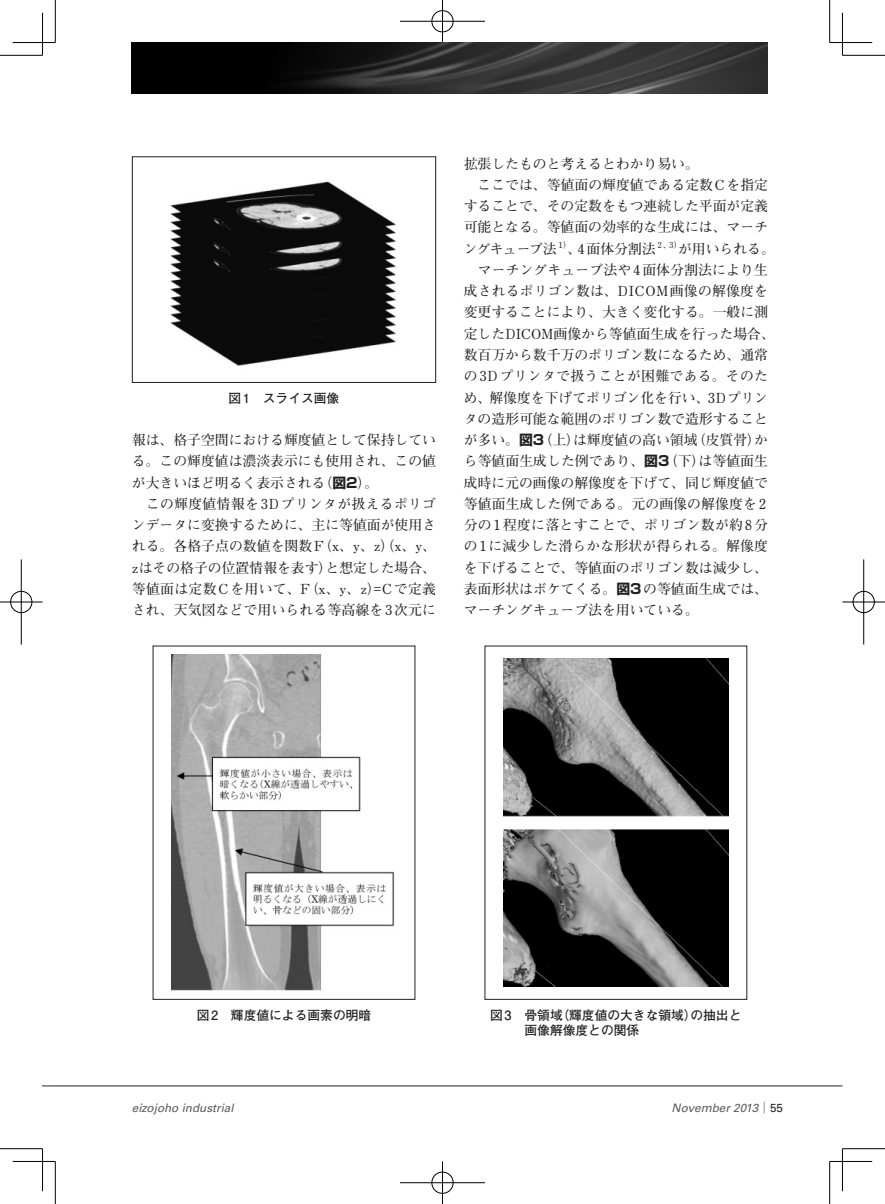
<style>
.page{position:relative;width:885px;height:1204px;background:#fff}
.page>*{position:absolute;margin:0;border:0;box-sizing:border-box;transform-origin:0 0}
.t1{font:13.8px/21.3px "Futo Min A101 Pro Bold 90 pv RKSJ H";color:#231f20}
.t2{font:12.75px/15.9px "Futo Go B101 Pro Bold 90 pv RKSJ H";color:#231f20}
.t3{font:italic 11.7px "Univers";color:#5b5b5b}
.s1{font-family:"Shin Go Pro Bold 90 pv RKSJ H"}
.s2{font-family:"Ryumin Medium 83 pv RKSJ H";font-style:normal;color:#231f20}
.s3{font-style:normal;color:#231f20}
</style>
<div class="page">
<svg style="left:43px;top:1085px;width:12px;height:1px"></svg>
<img style="left:132px;top:43px;width:635px;height:51px">
<hr style="left:55px;top:1085px;width:787px;height:1px;background:#231f20">
<img style="left:170px;top:181px;width:226px;height:185px">
<div style="left:132px;top:156px;width:304px;height:227px;border:1px solid #231f20"></div>
<img style="left:503px;top:658px;width:225px;height:328px">
<img style="left:171px;top:655px;width:224px;height:335px">
<hr style="left:0;top:55px;width:43px;height:1px;background:#000">
<hr style="left:842px;top:55px;width:42px;height:1px;background:#000">
<hr style="left:0;top:1148px;width:43px;height:1px;background:#000">
<hr style="left:842px;top:1148px;width:42px;height:1px;background:#000">
<hr style="left:55px;top:0;width:1px;height:43px;background:#000">
<hr style="left:55px;top:1161px;width:1px;height:42px;background:#000">
<hr style="left:829px;top:0;width:1px;height:43px;background:#000">
<hr style="left:829px;top:1161px;width:1px;height:42px;background:#000">
<hr style="left:13px;top:42px;width:42px;height:1px;background:#000">
<hr style="left:829px;top:42px;width:43px;height:1px;background:#000">
<hr style="left:13px;top:1161px;width:42px;height:1px;background:#000">
<hr style="left:829px;top:1161px;width:43px;height:1px;background:#000">
<hr style="left:42px;top:13px;width:1px;height:42px;background:#000">
<hr style="left:42px;top:1148px;width:1px;height:43px;background:#000">
<hr style="left:842px;top:13px;width:1px;height:42px;background:#000">
<hr style="left:842px;top:1148px;width:1px;height:43px;background:#000">
<div style="left:431px;top:10px;width:22px;height:22px;border:1px solid #fff;border-radius:50%"></div>
<div style="left:431px;top:11px;width:22px;height:21px;border:1px solid #000;border-radius:50%"></div>
<hr style="left:400px;top:21px;width:85px;height:1px;background:#000">
<hr style="left:442px;top:0;width:1px;height:43px;background:#000">
<div style="left:431px;top:1171px;width:22px;height:22px;border:1px solid #000;border-radius:50%"></div>
<hr style="left:400px;top:1182px;width:85px;height:1px;background:#000">
<hr style="left:442px;top:1161px;width:1px;height:42px;background:#000">
<div style="left:10px;top:590px;width:22px;height:23px;border:1px solid #fff;border-radius:50%"></div>
<div style="left:11px;top:591px;width:21px;height:21px;border:1px solid #000;border-radius:50%"></div>
<hr style="left:0;top:601px;width:43px;height:1px;background:#000">
<hr style="left:21px;top:559px;width:1px;height:85px;background:#000">
<div style="left:852px;top:590px;width:22px;height:23px;border:1px solid #fff;border-radius:50%"></div>
<div style="left:852px;top:591px;width:22px;height:21px;border:1px solid #000;border-radius:50%"></div>
<hr style="left:842px;top:601px;width:42px;height:1px;background:#000">
<hr style="left:863px;top:559px;width:1px;height:85px;background:#000">
<p class="t2" style="left:228px;top:391px;width:112px">図1　スライス画像</p>
<p class="t1" style="left:132px;top:431px;width:306px">報は、格子空間における輝度値として保持している。この輝度値は濃淡表示にも使用され、この値が大きいほど明るく表示される（<span class="s1">図2</span>）。<br>　この輝度値情報を3Dプリンタが扱えるポリゴンデータに変換するために、主に等値面が使用される。各格子点の数値を関数F（x、y、z）（x、y、zはその格子の位置情報を表す）と想定した場合、等値面は定数Cを用いて、F（x、y、z）=Cで定義され、天気図などで用いられる等高線を3次元に</p>
<p class="t1" style="left:463px;top:154px;width:312px">拡張したものと考えるとわかり易い。<br>　ここでは、等値面の輝度値である定数Cを指定することで、その定数をもつ連続した平面が定義可能となる。等値面の効率的な生成には、マーチングキューブ法 <sup>1）</sup>、4面体分割法 <sup>2、3）</sup>が用いられる。　マーチングキューブ法や4面体分割法により生成されるポリゴン数は、DICOM画像の解像度を変更することにより、大きく変化する。一般に測定したDICOM画像から等値面生成を行った場合、数百万から数千万のポリゴン数になるため、通常の3Dプリンタで扱うことが困難である。そのため、解像度を下げてポリゴン化を行い、3Dプリンタの造形可能な範囲のポリゴン数で造形することが多い。<span class="s1">図3</span>（上）は輝度値の高い領域（皮質骨）から等値面生成した例であり、<span class="s1">図3</span>（下）は等値面生成時に元の画像の解像度を下げて、同じ輝度値で等値面生成した例である。元の画像の解像度を2分の1程度に落とすことで、ポリゴン数が約8分の1に減少した滑らかな形状が得られる。解像度を下げることで、等値面のポリゴン数は減少し、表面形状はボケてくる。<span class="s1">図3</span>の等値面生成では、マーチングキューブ法を用いている。</p>
<p class="t2" style="left:197px;top:1008px;width:176px">図2　輝度値による画素の明暗</p>
<p class="t2" style="left:524px;top:1008px;width:218px;text-indent:-34px">図3　 骨領域（輝度値の大きな領域）の抽出と画像解像度との関係</p>
<p class="t3" style="left:132px;top:1100px;width:103px">eizojoho industrial</p>
<p class="t3" style="left:671px;top:1100px;width:113px">November 2013<span class="s2">―</span><span class="s3">55</span></p>
</div>
